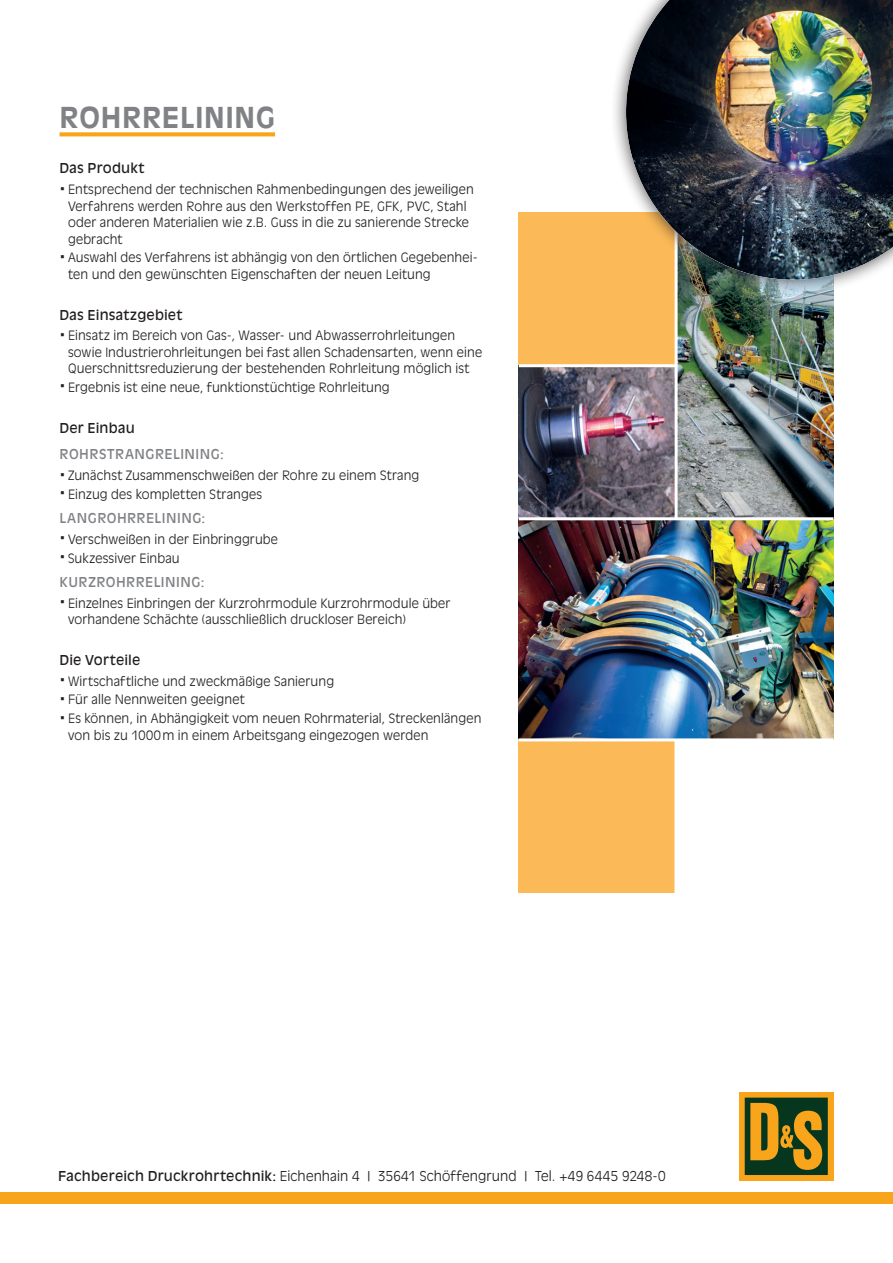
<style>
.page{position:relative;width:893px;height:1263px;background:#fff}
.page>*{position:absolute;margin:0;border:0;box-sizing:border-box;transform-origin:0 0}
.t1{font:700 28.5px "Antique Olive Std";letter-spacing:.03em;color:#808285}
.t2{font:300 13.5px "Antique Olive Std";letter-spacing:.01em;color:#231f20}
.t3{font:13.5px "Antique Olive Std";letter-spacing:.035em;color:#808285}
.t4{font:13.5px "Antique Olive Std";letter-spacing:.01em;color:#231f20}
.t5{font:300 12.75px/16.5px "Antique Olive Std";letter-spacing:.015em;color:#231f20}
.s1{font-weight:400}
.s2{font-family:"Helvetica LT Std";font-weight:400}
</style>
<div class="page">
<img style="left:519px;top:520px;width:314px;height:218px">
<div style="left:519px;top:213px;width:157px;height:153px;background:#fcb958"></div>
<img style="left:678px;top:295px;width:155px;height:222px">
<div style="left:519px;top:740px;width:157px;height:153px;background:#fcb958"></div>
<img style="left:519px;top:367px;width:156px;height:150px">
<div style="left:0;top:1192px;width:893px;height:11px;background:#f9a51b"></div>
<div style="left:739px;top:1092px;width:94px;height:89px;background:#f9a51b"></div>
<svg style="left:745px;top:1097px;width:83px;height:78px"></svg>
<hr style="left:519px;top:738px;width:314px;height:3px;background:#fff">
<hr style="left:519px;top:364px;width:157px;height:3px;background:#fff">
<hr style="left:675px;top:213px;width:3px;height:306px;background:#fff">
<div style="left:610px;top:0;width:283px;height:295px;background:#231f20;opacity:.75"></div>
<img style="left:626px;top:0;width:267px;height:280px">
<hr style="left:674px;top:740px;width:3px;height:153px;background:#fff">
<svg style="left:60px;top:132px;width:215px;height:4px"></svg>
<h1 class="t1" style="left:60px;top:100px;width:217px">ROHRRELINING</h1>
<p class="t4" style="left:60px;top:160px;width:86px">Das Produkt</p>
<p class="t5" style="left:68px;top:181px;width:407px">Entsprechend der technischen Rahmenbedingungen des jeweiligen Verfahrens werden Rohre aus den Werkstoffen PE, GFK, PVC, Stahl oder anderen Materialien wie z.B. Guss in die zu sanierende Strecke gebracht</p>
<p class="t5" style="left:68px;top:249px;width:411px">Auswahl des Verfahrens ist abhängig von den örtlichen Gegebenhei&shy;ten und den gewünschten Eigenschaften der neuen Leitung</p>
<p class="t4" style="left:60px;top:307px;width:124px">Das Einsatzgebiet</p>
<p class="t5" style="left:68px;top:328px;width:416px">Einsatz im Bereich von Gas-, Wasser- und Abwasserrohrleitungen sowie Industrierohrleitungen bei fast allen Schadensarten, wenn eine<br>Querschnittsreduzierung der bestehenden Rohrleitung möglich ist</p>
<p class="t5" style="left:68px;top:379px;width:323px">Ergebnis ist eine neue, funktionstüchtige Rohrleitung</p>
<p class="t4" style="left:60px;top:420px;width:77px">Der Einbau</p>
<p class="t3" style="left:60px;top:446px;width:166px">ROHRSTRANGRELINING:</p>
<p class="t5" style="left:68px;top:466px;width:353px;line-height:18.6px">Zunächst Zusammenschweißen der Rohre zu einem Strang<br>Einzug des kompletten Stranges</p>
<p class="t3" style="left:60px;top:510px;width:147px">LANGROHRRELINING:</p>
<p class="t5" style="left:68px;top:530px;width:211px;line-height:18.6px">Verschweißen in der Einbringgrube<br>Sukzessiver Einbau</p>
<p class="t3" style="left:60px;top:574px;width:146px">KURZROHRRELINING:</p>
<p class="t5" style="left:68px;top:595px;width:384px">Einzelnes Einbringen der Kurzrohrmodule Kurzrohrmodule über vorhandene Schächte (ausschließlich druckloser Bereich)</p>
<p class="t4" style="left:60px;top:652px;width:82px">Die Vorteile</p>
<p class="t5" style="left:68px;top:672px;width:415px;line-height:18.6px">Wirtschaftliche und zweckmäßige Sanierung<br>Für alle Nennweiten geeignet<br>Es können, in Abhängigkeit vom neuen Rohrmaterial, Streckenlängen</p>
<p class="t5" style="left:68px;top:727px;width:362px">von bis zu 1000m in einem Arbeitsgang eingezogen werden</p>
<p class="t2" style="left:58px;top:1168px;width:609px"><span class="s1">Fachbereich Druckrohrtechnik:</span> Eichenhain 4 <span class="s2">|</span> 35641 Schöffengrund <span class="s2">|</span> Tel. +49 6445 9248-0</p>
</div>
